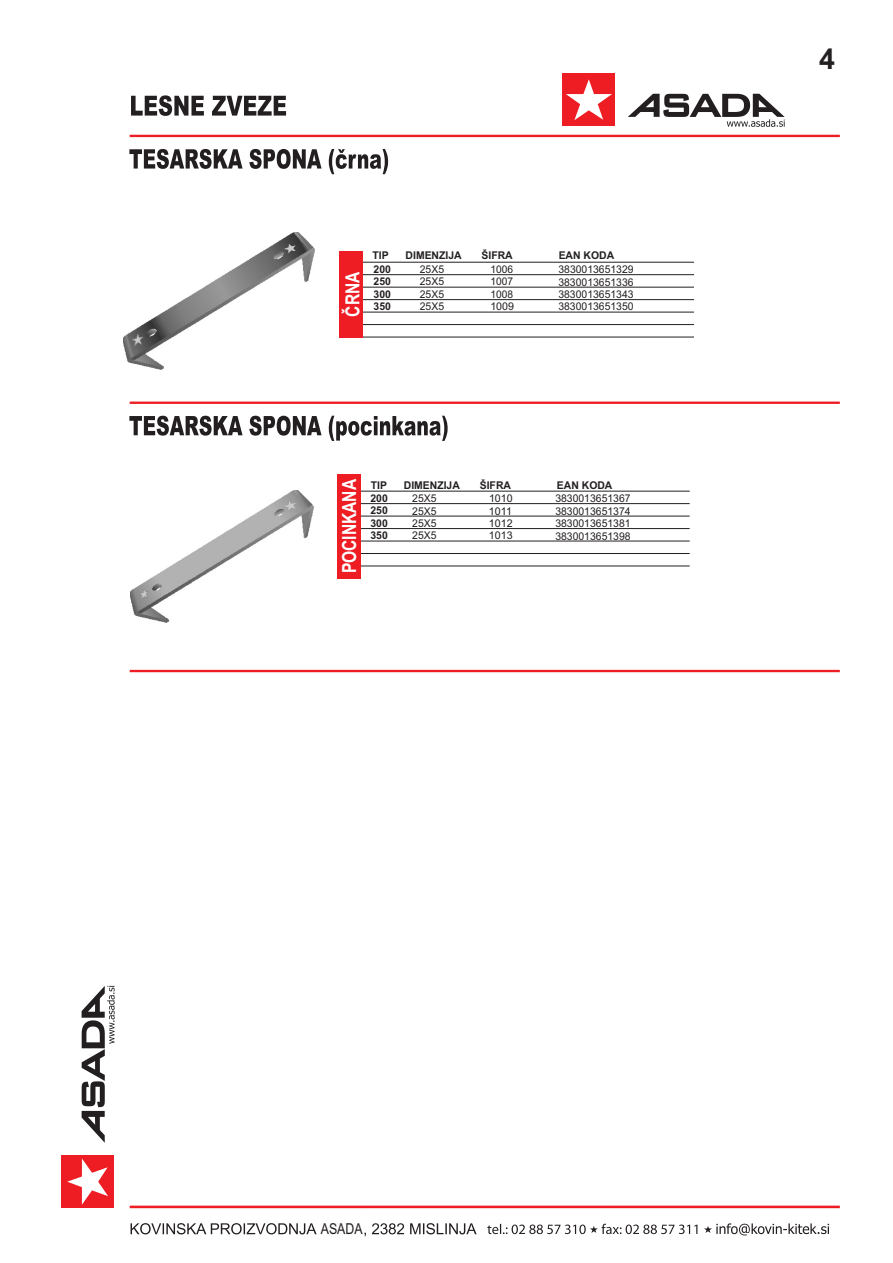
<style>
.page{position:relative;width:893px;height:1263px;background:#fff}
.page>*{position:absolute;margin:0;border:0;box-sizing:border-box;transform-origin:0 0}
.t1{font:700 28.5px "Arial";color:#231f20}
.t2{font:700 19.5px "Arial Narrow";color:#fff}
.t3{font:15px "Arial";color:#231f20;scale:.82 1}
.t4{font:10.65px/12.5px "Arial";color:#231f20;text-align:justify}
.t5{font:700 10.65px/12.5px "Arial";color:#231f20;text-align:justify}
.t6{font:10.5px/12.3px "Arial";color:#231f20;text-align:justify}
</style>
<div class="page">
<svg style="left:487px;top:1223px;width:342px;height:12px"></svg>
<hr style="left:130px;top:1205px;width:710px;height:3px;background:#ee1d23">
<hr style="left:130px;top:402px;width:710px;height:2px;background:#ee1d23">
<hr style="left:130px;top:670px;width:710px;height:2px;background:#ee1d23">
<hr style="left:360px;top:491px;width:330px;height:1px;background:#231f20">
<hr style="left:360px;top:503px;width:330px;height:1px;background:#231f20">
<hr style="left:360px;top:516px;width:330px;height:1px;background:#231f20">
<hr style="left:360px;top:528px;width:330px;height:1px;background:#231f20">
<hr style="left:360px;top:541px;width:330px;height:1px;background:#231f20">
<hr style="left:360px;top:553px;width:330px;height:1px;background:#231f20">
<hr style="left:360px;top:566px;width:330px;height:1px;background:#231f20">
<div style="left:337px;top:474px;width:24px;height:104px;background:#ee1d23"></div>
<svg style="left:129px;top:416px;width:319px;height:25px"></svg>
<hr style="left:362px;top:262px;width:332px;height:1px;background:#231f20">
<hr style="left:362px;top:274px;width:332px;height:1px;background:#231f20">
<hr style="left:362px;top:287px;width:332px;height:1px;background:#231f20">
<hr style="left:362px;top:299px;width:332px;height:1px;background:#231f20">
<hr style="left:362px;top:312px;width:332px;height:1px;background:#231f20">
<hr style="left:362px;top:324px;width:332px;height:1px;background:#231f20">
<hr style="left:362px;top:337px;width:332px;height:1px;background:#231f20">
<div style="left:339px;top:251px;width:24px;height:86px;background:#ee1d23"></div>
<svg style="left:129px;top:149px;width:259px;height:25px"></svg>
<div style="left:61px;top:1155px;width:53px;height:53px;background:#ee1d23"></div>
<svg style="left:67px;top:1158px;width:41px;height:47px"></svg>
<svg style="left:82px;top:986px;width:33px;height:157px"></svg>
<svg style="left:131px;top:1223px;width:346px;height:13px"></svg>
<div style="left:562px;top:73px;width:53px;height:53px;background:#ee1d23"></div>
<svg style="left:566px;top:79px;width:46px;height:41px"></svg>
<svg style="left:628px;top:94px;width:157px;height:33px"></svg>
<svg style="left:131px;top:95px;width:155px;height:21px"></svg>
<hr style="left:130px;top:135px;width:710px;height:2px;background:#ee1d23">
<img style="left:124px;top:232px;width:191px;height:138px">
<img style="left:131px;top:490px;width:183px;height:132px">
<h2 class="t2" style="left:345px;top:317px;width:46px;rotate:-90deg">ÈRNA</h2>
<p class="t5" style="left:372px;top:250px;width:18px">TIP</p>
<p class="t5" style="left:406px;top:250px;width:58px">DIMENZIJA</p>
<p class="t5" style="left:482px;top:250px;width:33px">ŠIFRA</p>
<p class="t5" style="left:559px;top:250px;width:57px">EAN KODA</p>
<p class="t5" style="left:374px;top:264px;width:19px">200<br>250<br>300<br>350</p>
<p class="t4" style="left:420px;top:264px;width:26px">25X5<br>25X5<br>25X5<br>25X5</p>
<p class="t6" style="left:490px;top:264px;width:24px">1006<br>1007<br>1008</p>
<p class="t4" style="left:558px;top:264px;width:77px">3830013651329</p>
<p class="t4" style="left:558px;top:277px;width:77px">3830013651336</p>
<p class="t4" style="left:558px;top:289px;width:77px">3830013651343<br>3830013651350</p>
<p class="t4" style="left:490px;top:301px;width:25px">1009</p>
<h2 class="t2" style="left:342px;top:573px;width:96px;rotate:-90deg">POCINKANA</h2>
<p class="t5" style="left:371px;top:480px;width:18px">TIP</p>
<p class="t5" style="left:404px;top:480px;width:58px">DIMENZIJA</p>
<p class="t5" style="left:480px;top:480px;width:33px">ŠIFRA</p>
<p class="t5" style="left:557px;top:480px;width:57px">EAN KODA</p>
<p class="t5" style="left:370px;top:493px;width:19px">200<br>250<br>300<br>350</p>
<p class="t4" style="left:412px;top:493px;width:26px">25X5<br>25X5<br>25X5<br>25X5</p>
<p class="t4" style="left:489px;top:493px;width:25px">1010<br>1011<br>1012<br>1013</p>
<p class="t4" style="left:555px;top:493px;width:77px">3830013651367<br>3830013651374</p>
<p class="t4" style="left:555px;top:518px;width:77px">3830013651381<br>3830013651398</p>
<h1 class="t1" style="left:819px;top:48px;width:17px">4</h1>
<h3 class="t3" style="left:321px;top:1223px;width:53px">ASADA</h3>
</div>
